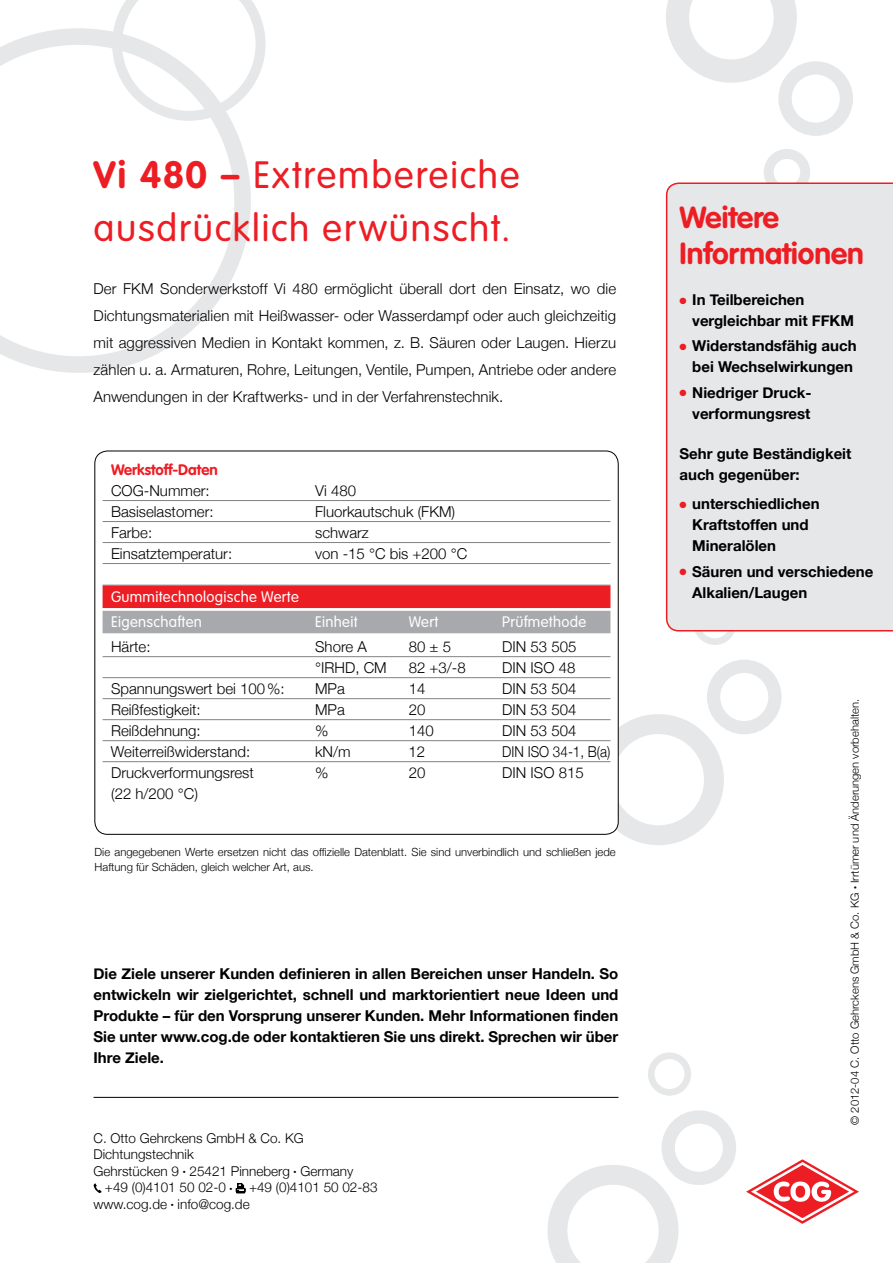
<style>
.page{position:relative;width:893px;height:1263px;background:#fff}
.page>*{position:absolute;margin:0;border:0;box-sizing:border-box;transform-origin:0 0}
.t1{font:300 37.5px/52.5px "VAG Rounded";letter-spacing:.05em;color:#ed1d24}
.t2{font:700 30px/36px "VAG Rounded";color:#ed1d24}
.t3{font:300 15px/27px "Helvetica Neue";color:#000;text-align:justify}
.t4{font:700 15px/21px "Helvetica Neue";color:#000}
.t5{font:300 15px/25.2px "VAG Rounded";letter-spacing:.02em;color:#fff}
.t6{font:700 15px "VAG Rounded";color:#ed1d24}
.t7{font:300 15px "Helvetica Neue";color:#000;scale:.9 1}
.t8{font:300 13.5px "Helvetica Neue";color:#000}
.t9{font:300 11.25px/15px "Helvetica Neue";color:#000}
.s1{font-weight:700}
.s2{font-size:6px}
.s3{color:#ed1d24}
</style>
<div class="page">
<div style="left:593px;top:714px;width:131px;height:131px;border:20px solid #e6e7e8;border-radius:50%"></div>
<div style="left:707px;top:660px;width:75px;height:74px;border:13px solid #e6e7e8;border-radius:50%"></div>
<div style="left:693px;top:602px;width:43px;height:43px;border:7px solid #e6e7e8;border-radius:50%"></div>
<svg style="left:0;top:28px;width:251px;height:345px"></svg>
<svg style="left:112px;top:0;width:154px;height:121px"></svg>
<div style="left:764px;top:149px;width:46px;height:46px;border:10px solid #e6e7e8;border-radius:50%"></div>
<div style="left:778px;top:61px;width:75px;height:75px;border:13px solid #e6e7e8;border-radius:50%"></div>
<svg style="left:666px;top:0;width:131px;height:83px"></svg>
<svg style="left:94px;top:1183px;width:8px;height:10px"></svg>
<svg style="left:236px;top:1183px;width:10px;height:10px"></svg>
<svg style="left:746px;top:1159px;width:113px;height:65px"></svg>
<svg style="left:547px;top:1165px;width:131px;height:98px"></svg>
<div style="left:661px;top:1110px;width:75px;height:75px;border:13px solid #e6e7e8;border-radius:50%"></div>
<div style="left:648px;top:1052px;width:43px;height:44px;border:7px solid #e6e7e8;border-radius:50%"></div>
<div style="left:95px;top:451px;width:523px;height:383px;background:#fff;border-radius:13px"></div>
<hr style="left:103px;top:500px;width:507px;height:1px;background:#808285">
<hr style="left:103px;top:521px;width:507px;height:1px;background:#808285">
<hr style="left:103px;top:542px;width:507px;height:1px;background:#808285">
<hr style="left:103px;top:563px;width:507px;height:1px;background:#808285">
<div style="left:103px;top:585px;width:507px;height:23px;background:#ed1d24"></div>
<div style="left:103px;top:611px;width:507px;height:22px;background:#a7a9ac"></div>
<hr style="left:103px;top:656px;width:507px;height:1px;background:#808285">
<hr style="left:103px;top:677px;width:507px;height:1px;background:#808285">
<hr style="left:103px;top:698px;width:507px;height:1px;background:#808285">
<hr style="left:103px;top:719px;width:507px;height:1px;background:#808285">
<hr style="left:103px;top:740px;width:507px;height:1px;background:#808285">
<hr style="left:103px;top:761px;width:507px;height:1px;background:#808285">
<hr style="left:94px;top:1097px;width:524px;height:1px;background:#000">
<div style="left:666px;top:182px;width:227px;height:449px;background:#e6e7e8"></div>
<h1 class="t1" style="left:94px;top:150px;width:427px"><span class="s1">Vi 480 –</span> Extrembereiche ausdrücklich erwünscht.</h1>
<p class="t3" style="left:94px;top:274px;width:524px">Der FKM Sonderwerkstoff Vi 480 ermöglicht überall dort den Einsatz, wo die Dichtungsmaterialien mit Heißwasser- oder Wasserdampf oder auch gleichzeitig mit aggressiven Medien in Kontakt kommen, z. B. Säuren oder Laugen. Hierzu zählen u. a. Armaturen, Rohre, Leitungen, Ventile, Pumpen, Antriebe oder andere Anwendungen in der Kraftwerks- und in der Verfahrenstechnik.</p>
<p class="t6" style="left:111px;top:461px;width:108px">Werkstoff-Daten</p>
<p class="t3" style="left:111px;top:476px;width:100px">COG-Nummer:</p>
<p class="t3" style="left:315px;top:476px;width:42px">Vi 480</p>
<p class="t3" style="left:111px;top:497px;width:104px">Basiselastomer:</p>
<p class="t3" style="left:315px;top:497px;width:142px">Fluorkautschuk (FKM)</p>
<p class="t3" style="left:111px;top:518px;width:43px">Farbe:</p>
<p class="t3" style="left:315px;top:518px;width:55px">schwarz</p>
<p class="t3" style="left:111px;top:539px;width:123px">Einsatztemperatur:</p>
<p class="t3" style="left:315px;top:539px;width:154px">von -15 °C bis +200 °C</p>
<p class="t5" style="left:111px;top:584px;width:189px">Gummitechnologische Werte<br>Eigenschaften</p>
<p class="t5" style="left:315px;top:610px;width:44px">Einheit</p>
<p class="t5" style="left:409px;top:610px;width:31px">Wert</p>
<p class="t5" style="left:502px;top:610px;width:85px">Prüfmethode</p>
<p class="t3" style="left:111px;top:632px;width:41px">Härte:</p>
<p class="t3" style="left:315px;top:632px;width:53px">Shore A</p>
<p class="t3" style="left:409px;top:632px;width:44px">80 ± 5</p>
<p class="t3" style="left:502px;top:632px;width:76px">DIN 53 505</p>
<p class="t3" style="left:315px;top:653px;width:73px">°IRHD, CM</p>
<p class="t3" style="left:409px;top:653px;width:59px">82 +3/-8</p>
<p class="t3" style="left:502px;top:653px;width:75px">DIN ISO 48</p>
<p class="t3" style="left:111px;top:674px;width:175px">Spannungswert bei 100%:</p>
<p class="t3" style="left:315px;top:674px;width:31px">MPa</p>
<p class="t3" style="left:409px;top:674px;width:18px">14</p>
<p class="t3" style="left:502px;top:674px;width:76px">DIN 53 504</p>
<p class="t3" style="left:111px;top:695px;width:91px">Reißfestigkeit:</p>
<p class="t3" style="left:315px;top:695px;width:31px">MPa</p>
<p class="t3" style="left:409px;top:695px;width:18px">20</p>
<p class="t3" style="left:502px;top:695px;width:76px">DIN 53 504</p>
<p class="t3" style="left:111px;top:716px;width:91px">Reißdehnung:</p>
<p class="t3" style="left:315px;top:716px;width:15px">%</p>
<p class="t3" style="left:409px;top:716px;width:27px">140</p>
<p class="t3" style="left:502px;top:716px;width:76px">DIN 53 504</p>
<p class="t3" style="left:111px;top:737px;width:141px">Weiterreißwiderstand:</p>
<p class="t3" style="left:315px;top:737px;width:37px">kN/m</p>
<p class="t3" style="left:409px;top:737px;width:18px">12</p>
<p class="t7" style="left:502px;top:740px;width:122px">DIN ISO 34-1, B(a)</p>
<p class="t3" style="left:111px;top:758px;width:144px">Druckverformungsrest</p>
<p class="t3" style="left:315px;top:758px;width:15px">%</p>
<p class="t3" style="left:409px;top:758px;width:18px">20</p>
<p class="t3" style="left:502px;top:758px;width:83px">DIN ISO 815</p>
<p class="t3" style="left:111px;top:779px;width:88px">(22 h/200 °C)</p>
<p class="t9" style="left:95px;top:844px;width:523px">Die angegebenen Werte ersetzen nicht das offizielle Datenblatt. Sie sind unverbindlich und schließen jede<br>Haftung für Schäden, gleich welcher Art, aus.</p>
<p class="t4" style="left:94px;top:962px;width:526px;text-align:justify">Die Ziele unserer Kunden definieren in allen Bereichen unser Handeln. So entwickeln wir zielgerichtet, schnell und marktorientiert neue Ideen und Produkte – für den Vorsprung unserer Kunden. Mehr Informationen finden Sie unter www.cog.de oder kontaktieren Sie uns direkt. Sprechen wir über Ihre Ziele.</p>
<p class="t8" style="left:94px;top:1127px;width:212px">C. Otto Gehrckens GmbH &amp; Co. KG</p>
<p class="t8" style="left:94px;top:1143px;width:102px">Dichtungstechnik</p>
<p class="t8" style="left:94px;top:1160px;width:261px">Gehrstücken 9 <span class="s2">•</span> 25421 Pinneberg <span class="s2">•</span> Germany</p>
<p class="t8" style="left:105px;top:1176px;width:274px">+49 (0)4101 50 02-0 <span class="s2">•</span> +49 (0)4101 50 02-83</p>
<p class="t8" style="left:94px;top:1193px;width:158px">www.cog.de <span class="s2">•</span> info@cog.de</p>
<h2 class="t2" style="left:679px;top:200px;width:186px">Weitere<br>Informationen</h2>
<p class="t4" style="left:692px;top:288px;width:163px;text-indent:-13px"><span class="s3">●</span> In Teilbereichen vergleichbar mit FFKM</p>
<p class="t4" style="left:679px;top:335px;width:179px;text-align:right"><span class="s3">●</span> Widerstandsfähig auch bei Wechselwirkungen</p>
<p class="t4" style="left:679px;top:381px;width:134px;text-align:right"><span class="s3">●</span> Niedriger Druck&shy;verformungsrest</p>
<p class="t4" style="left:679px;top:442px;width:173px">Sehr gute Beständigkeit auch gegenüber:</p>
<p class="t4" style="left:692px;top:493px;width:129px;text-indent:-13px"><span class="s3">●</span> unterschiedlichen<br>Kraftstoffen und<br>Mineralölen</p>
<p class="t4" style="left:692px;top:560px;width:183px;text-indent:-13px"><span class="s3">●</span> Säuren und verschiedene<br>Alkalien/Laugen</p>
<p class="t9" style="left:847px;top:1125px;width:427px;rotate:-90deg">© 2012-04 C. Otto Gehrckens GmbH &amp; Co. KG <span class="s2">•</span> Irrtümer und Änderungen vorbehalten.</p>
</div>
